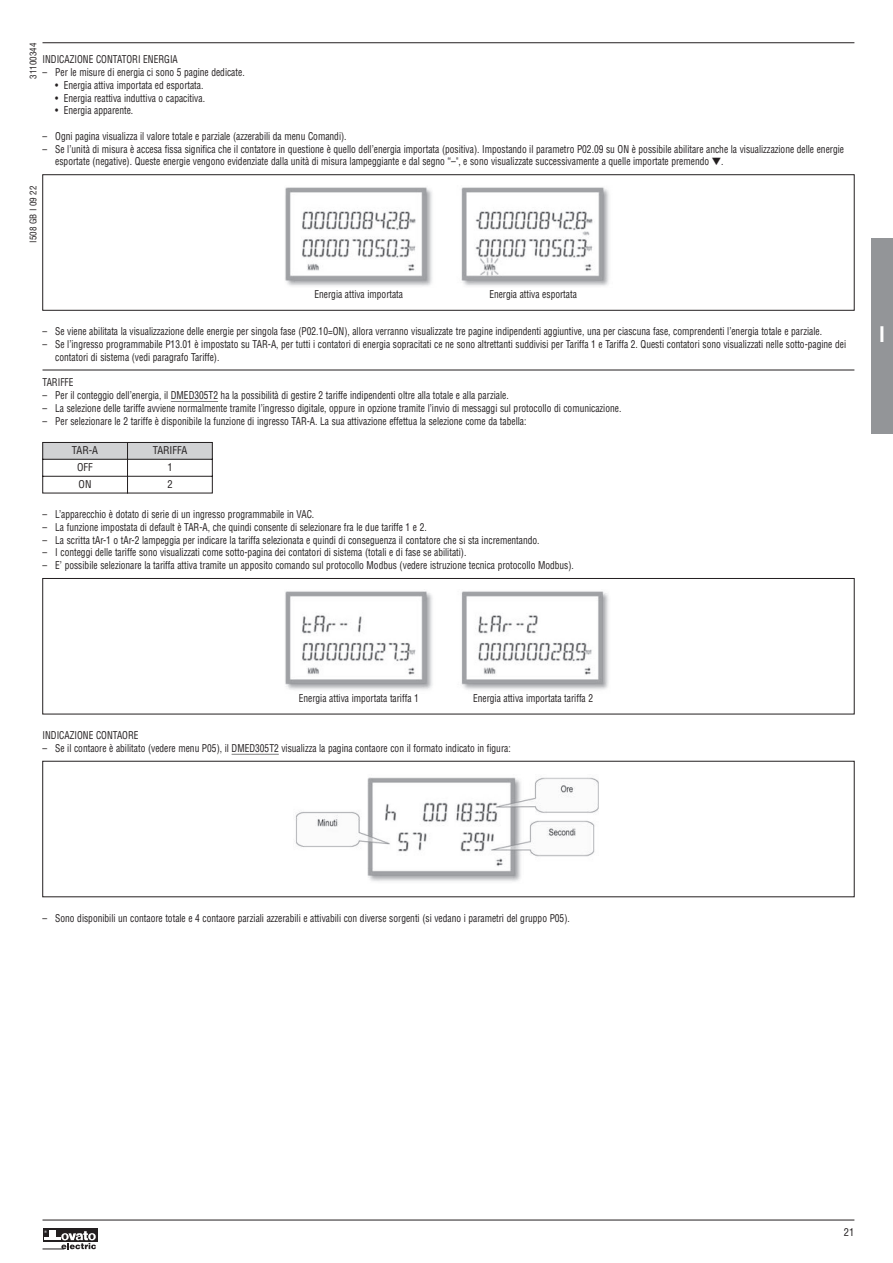
<style>
.page{position:relative;width:893px;height:1263px;background:#fff}
.page>*{position:absolute;margin:0;border:0;box-sizing:border-box;transform-origin:0 0}
.t1{font:700 condensed 21px "Helvetica";color:#fff}
.t2{font:condensed 10.5px/12.8px "Helvetica";color:#231f20;scale:.9 1}
.t3{font:condensed 10.5px "Helvetica";color:#231f20}
.t4{font:condensed 9px "Helvetica";color:#231f20}
</style>
<div class="page">
<div style="left:871px;top:238px;width:22px;height:196px;background:#939598"></div>
<hr style="left:43px;top:42px;width:811px;height:1px;background:#231f20">
<hr style="left:43px;top:1220px;width:811px;height:1px;background:#231f20">
<svg style="left:43px;top:1229px;width:55px;height:13px"></svg>
<svg style="left:43px;top:1231px;width:53px;height:19px"></svg>
<img style="left:285px;top:187px;width:324px;height:99px">
<div style="left:43px;top:175px;width:811px;height:136px;border:1px solid #231f20"></div>
<img style="left:285px;top:591px;width:324px;height:99px">
<div style="left:43px;top:578px;width:811px;height:136px;border:1px solid #231f20"></div>
<img style="left:295px;top:777px;width:304px;height:105px">
<div style="left:43px;top:761px;width:811px;height:136px;border:1px solid #231f20"></div>
<hr style="left:43px;top:370px;width:811px;height:1px;background:#231f20">
<svg style="left:42px;top:442px;width:171px;height:52px"></svg>
<hr style="left:232px;top:754px;width:47px;height:1px;background:#808080">
<hr style="left:171px;top:401px;width:47px;height:1px;background:#808080">
<p class="t4" style="left:30px;top:79px;width:37px;rotate:-90deg">31100344</p>
<p class="t2" style="left:43px;top:54px;width:152px">INDICAZIONE CONTATORI ENERGIA</p>
<p class="t2" style="left:43px;top:67px;width:226px">– Per le misure di energia ci sono 5 pagine dedicate.</p>
<p class="t2" style="left:55px;top:80px;width:166px">• Energia attiva importata ed esportata.</p>
<p class="t2" style="left:55px;top:92px;width:168px">• Energia reattiva induttiva o capacitiva.</p>
<p class="t2" style="left:55px;top:105px;width:88px">• Energia apparente.</p>
<p class="t2" style="left:43px;top:131px;width:339px">– Ogni pagina visualizza il valore totale e parziale (azzerabili da menu Comandi).</p>
<p class="t2" style="left:55px;top:143px;width:878px;text-indent:-13px">– Se l’unità di misura è accesa fissa significa che il contatore in questione è quello dell’energia importata (positiva). Impostando il parametro P02.09 su ON è possibile abilitare anche la visualizzazione delle energie esportate (negative). Queste energie vengono evidenziate dalla unità di misura lampeggiante e dal segno “–", e sono visualizzate successivamente a quelle importate premendo ▼.</p>
<p class="t4" style="left:30px;top:243px;width:58px;rotate:-90deg">I508 GB I 09 22</p>
<p class="t2" style="left:314px;top:289px;width:100px">Energia attiva importata</p>
<p class="t2" style="left:489px;top:289px;width:99px">Energia attiva esportata</p>
<p class="t2" style="left:43px;top:326px;width:867px">– Se viene abilitata la visualizzazione delle energie per singola fase (P02.10=ON), allora verranno visualizzate tre pagine indipendenti aggiuntive, una per ciascuna fase, comprendenti l’energia totale e parziale.</p>
<p class="t2" style="left:55px;top:339px;width:880px;text-indent:-13px">– Se l’ingresso programmabile P13.01 è impostato su TAR-A, per tutti i contatori di energia sopracitati ce ne sono altrettanti suddivisi per Tariffa 1 e Tariffa 2. Questi contatori sono visualizzati nelle sotto-pagine dei contatori di sistema (vedi paragrafo Tariffe).</p>
<p class="t2" style="left:43px;top:377px;width:36px">TARIFFE</p>
<p class="t2" style="left:43px;top:390px;width:519px">– Per il conteggio dell’energia, il DMED305T2 ha la possibilità di gestire 2 tariffe indipendenti oltre alla totale e alla parziale.</p>
<p class="t2" style="left:43px;top:403px;width:645px">– La selezione delle tariffe avviene normalmente tramite l’ingresso digitale, oppure in opzione tramite l’invio di messaggi sul protocollo di comunicazione.</p>
<p class="t2" style="left:43px;top:415px;width:539px">– Per selezionare le 2 tariffe è disponibile la funzione di ingresso TAR-A. La sua attivazione effettua la selezione come da tabella:</p>
<p class="t3" style="left:72px;top:447px;width:28px">TAR-A</p>
<p class="t3" style="left:153px;top:447px;width:36px">TARIFFA</p>
<p class="t3" style="left:77px;top:464px;width:17px">OFF</p>
<p class="t3" style="left:167px;top:464px;width:7px">1</p>
<p class="t3" style="left:79px;top:481px;width:14px">ON</p>
<p class="t3" style="left:167px;top:481px;width:7px">2</p>
<p class="t2" style="left:43px;top:509px;width:303px">– L’apparecchio è dotato di serie di un ingresso programmabile in VAC.</p>
<p class="t2" style="left:43px;top:522px;width:428px">– La funzione impostata di default è TAR-A, che quindi consente di selezionare fra le due tariffe 1 e 2.</p>
<p class="t2" style="left:43px;top:534px;width:554px">– La scritta tAr-1 o tAr-2 lampeggia per indicare la tariffa selezionata e quindi di conseguenza il contatore che si sta incrementando.</p>
<p class="t2" style="left:43px;top:547px;width:472px">– I conteggi delle tariffe sono visualizzati come sotto-pagina dei contatori di sistema (totali e di fase se abilitati).</p>
<p class="t2" style="left:43px;top:560px;width:592px">– E’ possibile selezionare la tariffa attiva tramite un apposito comando sul protocollo Modbus (vedere istruzione tecnica protocollo Modbus).</p>
<h1 class="t1" style="left:879px;top:326px;width:7px">I</h1>
<p class="t2" style="left:299px;top:692px;width:135px">Energia attiva importata tariffa 1</p>
<p class="t2" style="left:473px;top:692px;width:135px">Energia attiva importata tariffa 2</p>
<p class="t2" style="left:43px;top:730px;width:108px">INDICAZIONE CONTAORE</p>
<p class="t2" style="left:43px;top:743px;width:522px">– Se il contaore è abilitato (vedere menu P05), il DMED305T2 visualizza la pagina contaore con il formato indicato in figura:</p>
<p class="t2" style="left:43px;top:913px;width:587px">– Sono disponibili un contaore totale e 4 contaore parziali azzerabili e attivabili con diverse sorgenti (si vedano i parametri del gruppo P05).</p>
<p class="t3" style="left:844px;top:1229px;width:12px">21</p>
</div>
